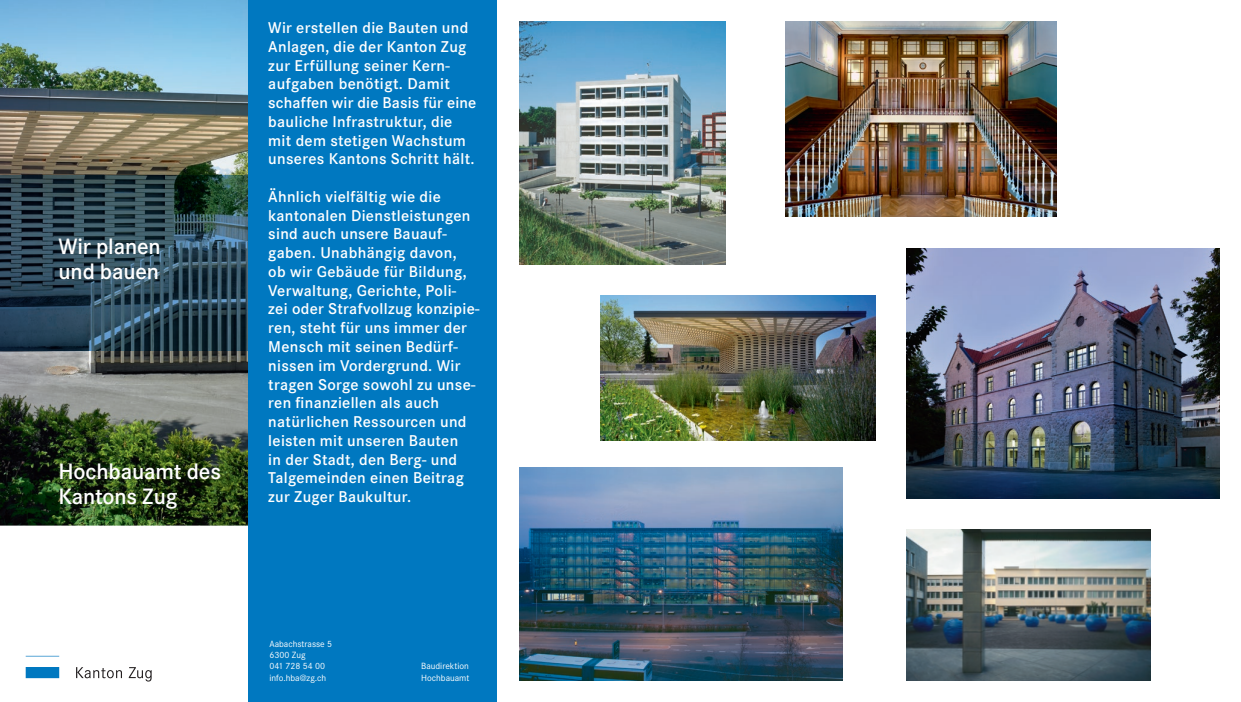
<style>
.page{position:relative;width:1241px;height:702px;background:#fff}
.page>*{position:absolute;margin:0;border:0;box-sizing:border-box;transform-origin:0 0}
.t1{font:600 23.12px/25px "Corporate S";letter-spacing:-.005em;color:#fff}
.t2{font:600 16.25px/18.8px "Corporate S";letter-spacing:.02em;color:#fff}
.t3{font:9.38px/11.2px "Corporate S";color:#fff}
</style>
<div class="page">
<img style="left:0;top:0;width:248px;height:525px">
<img style="left:906px;top:248px;width:312px;height:250px">
<img style="left:906px;top:529px;width:244px;height:151px">
<img style="left:519px;top:21px;width:206px;height:243px">
<img style="left:785px;top:21px;width:271px;height:195px">
<img style="left:519px;top:467px;width:323px;height:213px">
<img style="left:600px;top:295px;width:275px;height:145px">
<img style="left:0;top:175px;width:248px;height:176px">
<svg style="left:76px;top:667px;width:76px;height:14px"></svg>
<svg style="left:26px;top:655px;width:33px;height:23px"></svg>
<div style="left:248px;top:0;width:248px;height:702px;background:#0078c0"></div>
<h1 class="t1" style="left:58px;top:234px;width:104px">Wir planen und bauen</h1>
<h1 class="t1" style="left:58px;top:459px;width:164px">Hochbauamt des<br>Kantons Zug</h1>
<p class="t2" style="left:268px;top:18px;width:209px">Wir erstellen die Bauten und<br>Anlagen, die der Kanton Zug zur Erfüllung seiner Kern&shy;aufgaben benötigt. Damit schaffen wir die Basis für eine bauliche Infrastruktur, die mit dem stetigen Wachstum unseres Kantons Schritt hält.</p>
<p class="t2" style="left:268px;top:187px;width:213px">Ähnlich vielfältig wie die<br>kan tonalen Dienstleistungen sind auch unsere Bauauf&shy;gaben. Unabhängig davon,<br>ob wir Gebäude für Bildung,<br>Verwaltung, Gerichte, Poli - zei oder Strafvollzug konzipie&shy;ren, steht für uns immer der<br>Mensch mit seinen Bedürf&shy;nissen im Vordergrund. Wir tragen Sorge sowohl zu unse&shy;ren finanziellen als auch natür lichen Ressourcen und leisten mit unseren Bauten<br>in der Stadt, den Berg- und<br>Tal gemeinden einen Beitrag zur Zuger Baukultur.</p>
<p class="t3" style="left:269px;top:638px;width:64px">Aabachstrasse 5<br>6300 Zug<br>041 728 54 00 info.hba@zg.ch</p>
<p class="t3" style="left:421px;top:660px;width:50px">Baudirektion<br>Hochbauamt</p>
</div>
